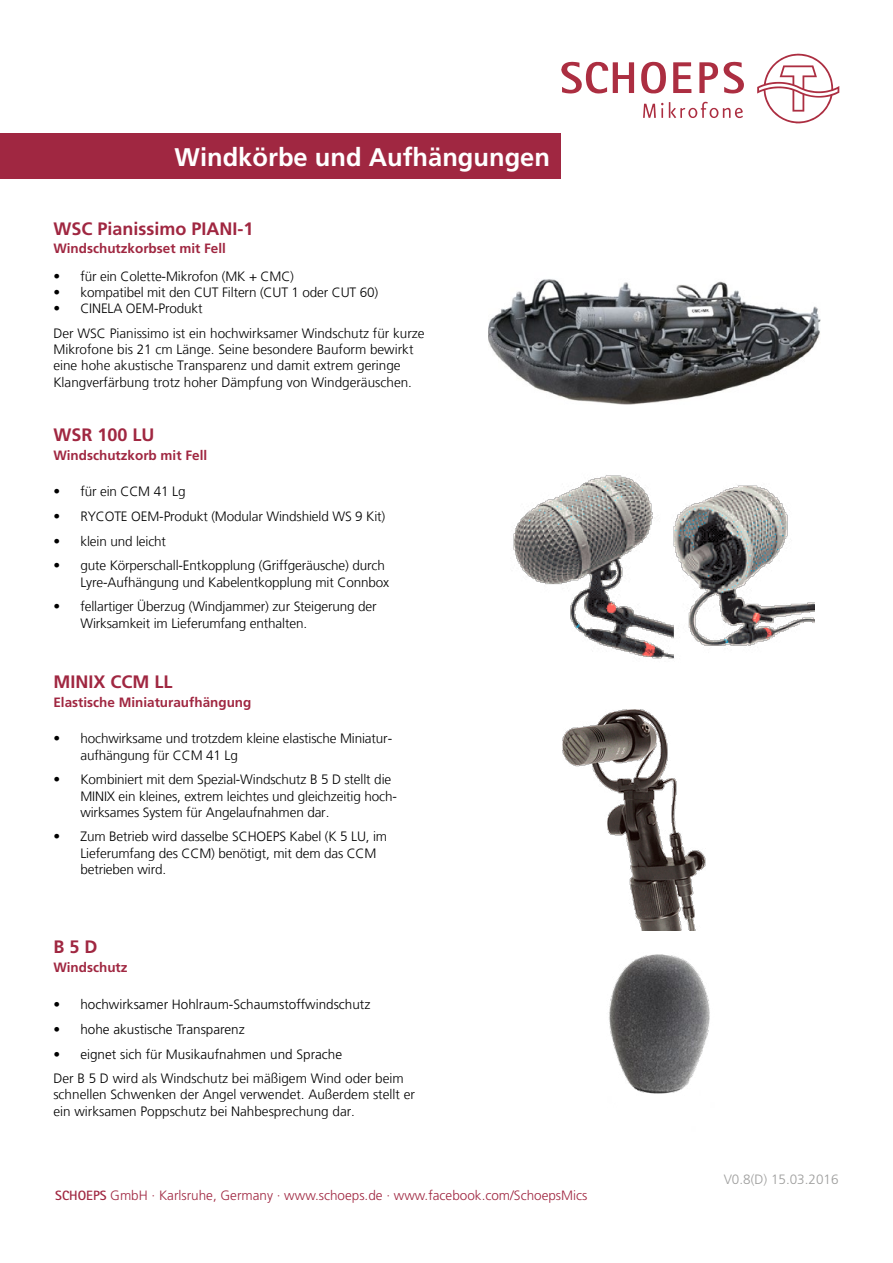
<style>
.page{position:relative;width:893px;height:1263px;background:#fff}
.page>*{position:absolute;margin:0;border:0;box-sizing:border-box;transform-origin:0 0}
.t1{font:700 25.5px "Frutiger";color:#fff}
.t2{font:700 18px "Frutiger";color:#a02741}
.t3{font:300 13.5px/16.2px "Frutiger LT";letter-spacing:-.01em;color:#000}
.t4{font:300 13.5px "Frutiger";color:#000}
.t5{font:700 13.5px "Frutiger";color:#a02741}
.t6{font:300 13.5px "Frutiger";color:#a02741}
.t7{font:300 13.5px "Frutiger";color:#9d9d9c}
.s1{font-family:"Agfa Rotis Sans Serif";font-weight:700}
</style>
<div class="page">
<svg style="left:757px;top:54px;width:82px;height:69px"></svg>
<svg style="left:641px;top:62px;width:25px;height:32px"></svg>
<svg style="left:673px;top:62px;width:18px;height:31px"></svg>
<svg style="left:699px;top:62px;width:45px;height:32px"></svg>
<svg style="left:561px;top:62px;width:73px;height:32px"></svg>
<svg style="left:669px;top:102px;width:74px;height:17px"></svg>
<svg style="left:643px;top:103px;width:20px;height:15px"></svg>
<div style="left:0;top:134px;width:561px;height:45px;background:#a02741"></div>
<img style="left:488px;top:279px;width:333px;height:126px">
<img style="left:513px;top:475px;width:302px;height:184px">
<img style="left:563px;top:710px;width:142px;height:194px">
<img style="left:609px;top:904px;width:101px;height:190px">
<h1 class="t1" style="left:175px;top:142px;width:377px">Windkörbe und Aufhängungen</h1>
<h2 class="t2" style="left:53px;top:218px;width:202px">WSC Pianissimo PIANI-1</h2>
<p class="t5" style="left:53px;top:240px;width:174px">Windschutzkorbset mit Fell</p>
<p class="t3" style="left:53px;top:268px;width:242px">• für ein Colette-Mikrofon (MK + CMC)</p>
<p class="t3" style="left:53px;top:285px;width:326px">• kompatibel mit den CUT Filtern (CUT 1 oder CUT 60)</p>
<p class="t3" style="left:53px;top:296px;width:373px;line-height:24.8px">• CINELA OEM-Produkt<br>Der WSC Pianissimo ist ein hochwirksamer Windschutz für kurze</p>
<p class="t3" style="left:53px;top:342px;width:362px">Mikrofone bis 21 cm Länge. Seine besondere Bauform bewirkt eine hohe akustische Transparenz und damit extrem geringe<br>Klangverfärbung trotz hoher Dämpfung von Windgeräuschen.</p>
<h2 class="t2" style="left:53px;top:425px;width:103px">WSR 100 LU</h2>
<p class="t5" style="left:53px;top:447px;width:155px">Windschutzkorb mit Fell</p>
<p class="t3" style="left:53px;top:484px;width:134px">• für ein CCM 41 Lg</p>
<p class="t3" style="left:53px;top:508px;width:333px">• RYCOTE OEM-Produkt (Modular Windshield WS 9 Kit)</p>
<p class="t3" style="left:53px;top:533px;width:114px">• klein und leicht</p>
<p class="t3" style="left:80px;top:558px;width:310px;text-indent:-27px">• gute Körperschall-Entkopplung (Griffgeräusche) durch<br>Lyre-Aufhängung und Kabelentkopplung mit Connbox</p>
<p class="t3" style="left:80px;top:599px;width:298px;text-indent:-27px">• fellartiger Überzug (Windjammer) zur Steigerung der<br>Wirksamkeit im Lieferumfang enthalten.</p>
<h2 class="t2" style="left:53px;top:671px;width:120px">MINIX CCM LL</h2>
<p class="t5" style="left:53px;top:694px;width:200px">Elastische Miniaturaufhängung</p>
<p class="t3" style="left:80px;top:731px;width:313px;text-indent:-27px">• hochwirksame und trotzdem kleine elastische Miniatur&shy;aufhängung für CCM 41 Lg</p>
<p class="t3" style="left:80px;top:772px;width:318px;text-indent:-27px">• Kombiniert mit dem Spezial-Windschutz B 5 D stellt die<br>MINIX ein kleines, extrem leichtes und gleichzeitig hoch&shy;wirksames System für Angelaufnahmen dar.</p>
<p class="t3" style="left:80px;top:829px;width:308px;text-indent:-27px">• Zum Betrieb wird dasselbe SCHOEPS Kabel (K 5 LU, im<br>Lieferumfang des CCM) benötigt, mit dem das CCM betrieben wird.</p>
<h2 class="t2" style="left:53px;top:936px;width:46px">B 5 D</h2>
<p class="t5" style="left:53px;top:960px;width:76px">Windschutz</p>
<p class="t4" style="left:53px;top:997px;width:319px">• hochwirksamer Hohlraum-Schaumstoffwindschutz</p>
<p class="t4" style="left:53px;top:1021px;width:193px">• hohe akustische Transparenz</p>
<p class="t4" style="left:53px;top:1046px;width:290px">• eignet sich für Musikaufnahmen und Sprache</p>
<p class="t3" style="left:53px;top:1071px;width:363px">Der B 5 D wird als Windschutz bei mäßigem Wind oder beim schnellen Schwenken der Angel verwendet. Außerdem stellt er ein wirksamen Poppschutz bei Nahbesprechung dar.</p>
<p class="t6" style="left:55px;top:1188px;width:534px"><span class="s1">SCHOEPS</span> GmbH · Karlsruhe, Germany · www.schoeps.de · www.facebook.com/SchoepsMics</p>
<p class="t7" style="left:724px;top:1171px;width:116px">V0.8(D) 15.03.2016</p>
</div>
